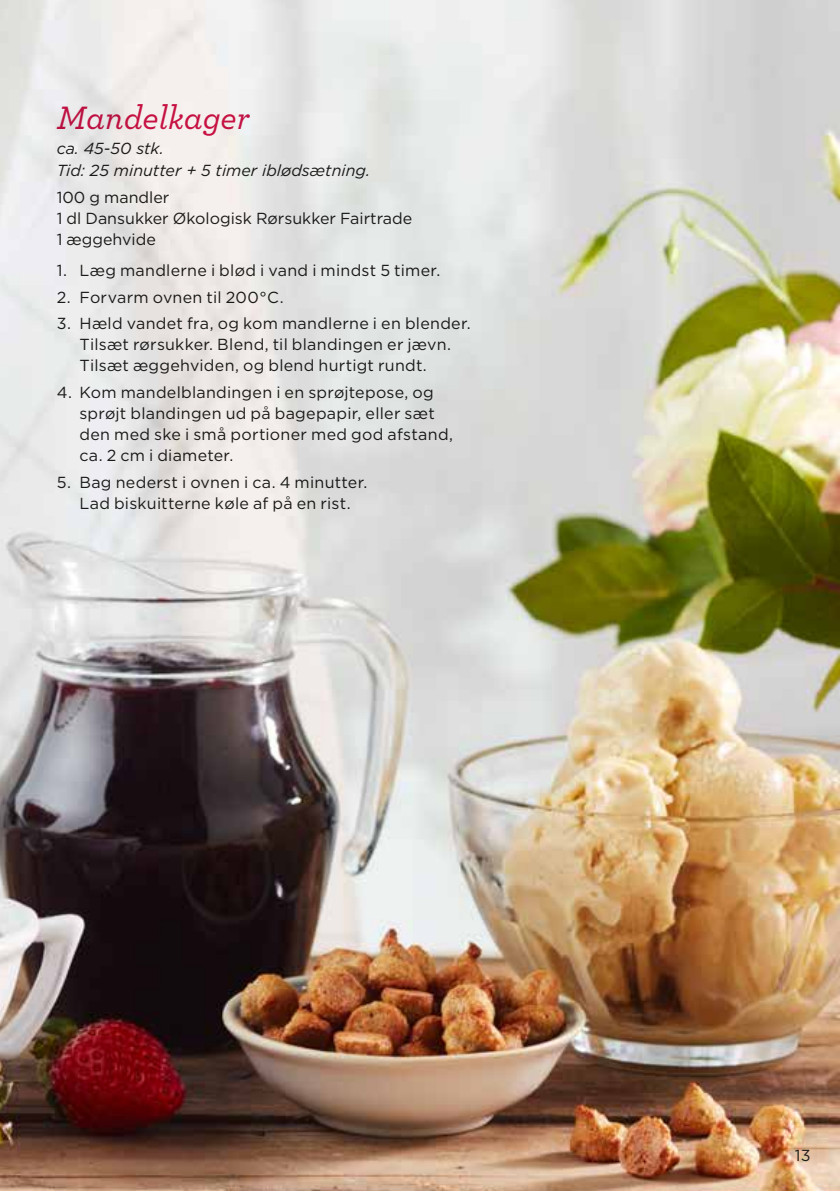
<style>
.page{position:relative;width:840px;height:1191px;background:#fff}
.page>*{position:absolute;margin:0;border:0;box-sizing:border-box;transform-origin:0 0}
.t1{font:italic 500 34px "Archer";color:#cf1348}
.t2{font:16px/21px "Gotham";letter-spacing:.015em;color:#1d1d1b}
.t3{font:italic 16px/22px "Gotham";color:#1d1d1b}
</style>
<div class="page">
<img style="left:0;top:0;width:839px;height:1191px">
<h1 class="t1" style="left:57px;top:93px;width:194px">Mandelkager</h1>
<p class="t3" style="left:57px;top:137px;width:315px">ca. 45-50 stk.<br>Tid: 25 minutter + 5 timer iblødsætning.</p>
<p class="t2" style="left:57px;top:186px;width:357px">100 g mandler<br>1 dl Dansukker Økologisk Rørsukker Fairtrade<br>1 æggehvide</p>
<p class="t2" style="left:57px;top:259px;width:385px">1. Læg mandlerne i blød i vand i mindst 5 timer.</p>
<p class="t2" style="left:57px;top:286px;width:228px">2. Forvarm ovnen til 200°C.</p>
<p class="t2" style="left:79px;top:313px;width:392px;text-indent:-23px">3. Hæld vandet fra, og kom mandlerne i en blender.<br>Tilsæt rørsukker. Blend, til blandingen er jævn.<br>Tilsæt æggehviden, og blend hurtigt rundt.</p>
<p class="t2" style="left:79px;top:381px;width:375px;text-indent:-23px">4. Kom mandelblandingen i en sprøjtepose, og sprøjt blandingen ud på bagepapir, eller sæt den med ske i små portioner med god afstand, ca. 2 cm i diameter.</p>
<p class="t2" style="left:57px;top:471px;width:312px;text-align:center">5. Bag nederst i ovnen i ca. 4 minutter.<br>Lad biskuitterne køle af på en rist.</p>
<p class="t2" style="left:794px;top:1144px;width:17px">13</p>
</div>
